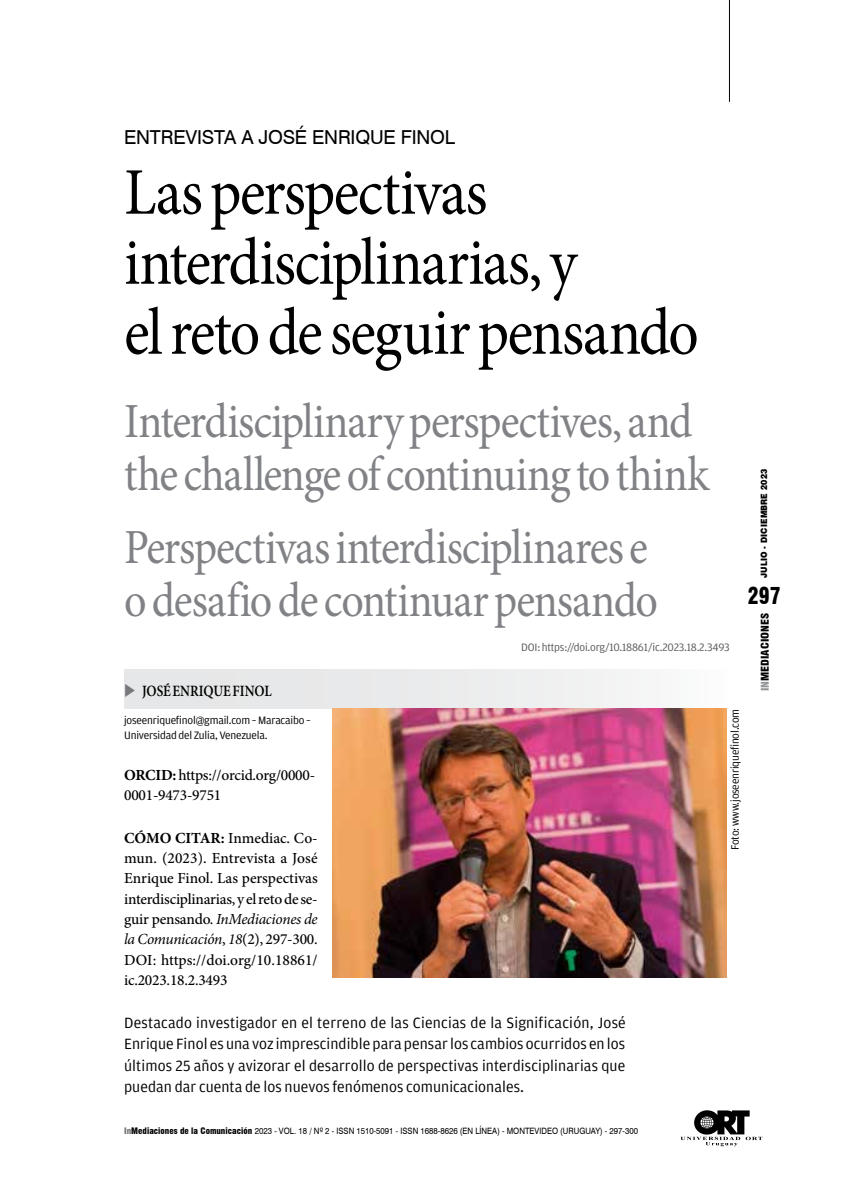
<style>
.page{position:relative;width:844px;height:1191px;background:#fff}
.page>*{position:absolute;margin:0;border:0;box-sizing:border-box;transform-origin:0 0}
.t1{font:66.5px/70px "Minion Pro";color:#000;scale:.9 1}
.t2{font:49px/52.5px "Minion Pro";letter-spacing:-.02em;color:#808285;scale:.9 1}
.t3{font:900 condensed 22.75px "Swiss 721 BT";color:#000;scale:.9 1}
.t4{font:19.25px "Swiss 721 BT";letter-spacing:-.01em;color:#000}
.t5{font:15.75px/21.2px "Amplitude";letter-spacing:.005em;color:#000;text-align:justify}
.t6{font:600 15.75px "Minion Pro";letter-spacing:-.005em;color:#000;scale:.85 1}
.t7{font:500 15.4px/20.3px "Minion Pro";letter-spacing:-.015em;color:#000}
.t8{font:11.38px/15px "Amplitude";letter-spacing:-.015em;color:#000}
.t9{font:11.38px "Amplitude";letter-spacing:-.015em;color:#58595b}
.t10{font:900 condensed 10.5px "Swiss 721 BT";color:#000;scale:1.1 1}
.t11{font:8.75px "Swiss 721 BT";color:#000;scale:.9 1}
.t12{font:900 8.75px "Swiss 721 BT";letter-spacing:.02em;color:#000;scale:.9 1}
.s1{color:#939598}
.s2{font-weight:700}
.s3{font-weight:400;font-style:italic}
.s4{font-weight:900;font-stretch:condensed;color:#6d6e71}
.s5{font-weight:900;font-stretch:condensed}
</style>
<div class="page">
<hr style="left:729px;top:0;width:1px;height:102px;background:#000">
<svg style="left:680px;top:1110px;width:82px;height:36px"></svg>
<div style="left:124px;top:669px;width:605px;height:40px;background:linear-gradient(to right,#e2e3e4,#f7f7f8)"></div>
<img style="left:332px;top:709px;width:394px;height:268px">
<svg style="left:125px;top:683px;width:10px;height:14px"></svg>
<p class="t4" style="left:124px;top:125px;width:332px">ENTREVISTA A JOSÉ ENRIQUE FINOL</p>
<h1 class="t1" style="left:124px;top:158px;width:640px">Las perspectivas interdisciplinarias, y<br>el reto de seguir pensando</h1>
<h2 class="t2" style="left:124px;top:395px;width:651px">Interdisciplinary perspectives, and the challenge of continuing to think</h2>
<h2 class="t2" style="left:124px;top:521px;width:594px">Perspectivas interdisciplinares e o desafio de continuar pensando</h2>
<p class="t9" style="left:521px;top:640px;width:210px">DOI: https://doi.org/10.18861/ic.2023.18.2.3493</p>
<p class="t6" style="left:142px;top:680px;width:154px">JOSÉ ENRIQUE FINOL</p>
<p class="t12" style="left:758px;top:578px;width:123px;rotate:-90deg">JULIO - DICIEMBRE 2023</p>
<h3 class="t3" style="left:747px;top:582px;width:38px">297</h3>
<p class="t10" style="left:758px;top:691px;width:73px;rotate:-90deg"><span class="s1">IN</span>MEDIACIONES</p>
<p class="t8" style="left:124px;top:713px;width:188px">joseenriquefinol@gmail.com – Maracaibo –<br>Universidad del Zulia, Venezuela.</p>
<p class="t7" style="left:124px;top:765px;width:192px"><span class="s2">ORCID:</span> https://orcid.org/0000-<br>0001-9473-9751</p>
<p class="t7" style="left:124px;top:827px;width:195px;text-align:justify"><span class="s2">CÓMO CITAR:</span> Inmediac. Co&shy;mun. (2023). Entrevista a José Enrique Finol. Las perspectivas interdisciplinarias, y el reto de se&shy;guir pensando. <span class="s3">InMediaciones de la Comunicación</span>, <span class="s3">18</span>(2), 297-300.<br>DOI: https://doi.org/10.18861/ ic.2023.18.2.3493</p>
<p class="t5" style="left:124px;top:1012px;width:503px">Destacado investigador en el terreno de las Ciencias de la Significación, José Enrique Finol es una voz imprescindible para pensar los cambios ocurridos en los últimos 25 años y avizorar el desarrollo de perspectivas interdisciplinarias que puedan dar cuenta de los nuevos fenómenos comunicacionales.</p>
<p class="t11" style="left:124px;top:1125px;width:572px"><span class="s4">In</span><span class="s5">Mediaciones de la Comunicación</span> 2023 - VOL. 18 / Nº 2 - ISSN 1510-5091 - ISSN 1688-8626 (EN LÍNEA) - MONTEVIDEO (URUGUAY) - 297-300</p>
<p class="t8" style="left:727px;top:850px;width:143px;rotate:-90deg">Foto: www.joseenriquefinol.com</p>
</div>
